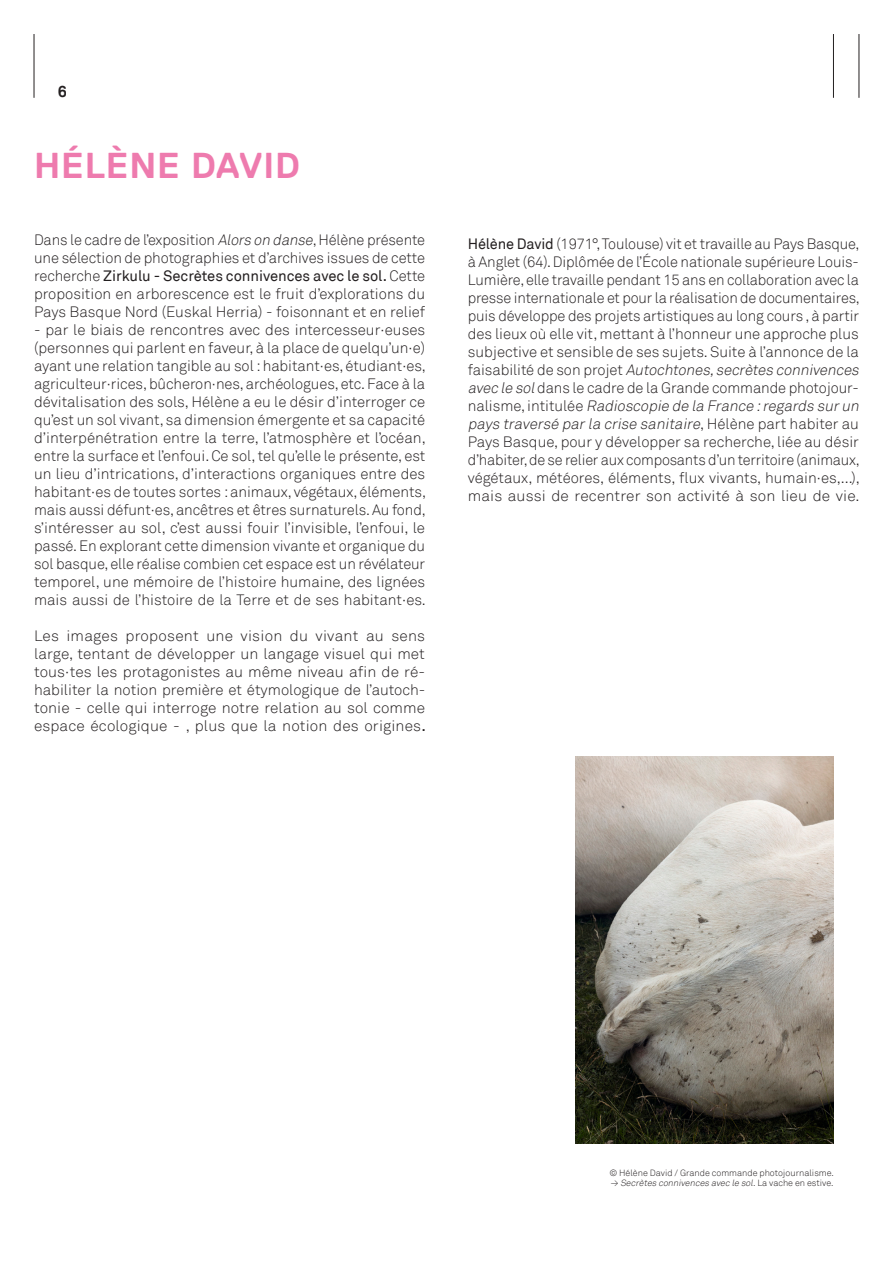
<style>
.page{position:relative;width:893px;height:1263px;background:#fff}
.page>*{position:absolute;margin:0;border:0;box-sizing:border-box;transform-origin:0 0}
.t1{font:700 36px "Replica Pro";letter-spacing:.025em;color:#ee7bae}
.t2{font:700 16.05px "Akkurat";color:#231f20}
.t3{font:300 15px/18px "Akkurat";letter-spacing:-.005em;color:#231f20;text-align:justify}
.t4{font:italic 300 9px "Akkurat";color:#231f20}
.t5{font:300 9px "Akkurat";color:#231f20}
.s1{font-style:italic}
.s2{font-weight:400}
.s3{font-style:normal}
</style>
<div class="page">
<hr style="left:34px;top:34px;width:1px;height:64px;background:#231f20">
<hr style="left:833px;top:34px;width:1px;height:64px;background:#231f20">
<hr style="left:859px;top:34px;width:1px;height:64px;background:#231f20">
<img style="left:575px;top:757px;width:258px;height:387px">
<p class="t2" style="left:57px;top:81px;width:11px">6</p>
<p class="t1" style="left:34px;top:146px;width:267px">HÉLÈNE DAVID</p>
<p class="t3" style="left:34px;top:231px;width:393px">Dans le cadre de l’exposition <span class="s1">Alors on danse</span>, Hélène présente une sélection de photographies et d’archives issues de cette recherche <span class="s2">Zirkulu - Secrètes connivences avec le sol.</span> Cette proposition en arborescence est le fruit d’explorations du Pays Basque Nord (Euskal Herria) - foisonnant et en relief</p>
<p class="t3" style="left:34px;top:321px;width:393px">- par le biais de rencontres avec des intercesseur·euses (personnes qui parlent en faveur, à la place de quelqu’un·e) ayant une relation tangible au sol : habitant·es, étudiant·es, agriculteur·rices, bûcheron·nes, archéologues, etc. Face à la dévitalisation des sols, Hélène a eu le désir d’interroger ce qu’est un sol vivant, sa dimension émergente et sa capacité d’interpénétration entre la terre, l’atmosphère et l’océan, entre la surface et l’enfoui. Ce sol, tel qu’elle le présente, est un lieu d’intrications, d’interactions organiques entre des habitant·es de toutes sortes : animaux, végétaux, éléments, mais aussi défunt·es, ancêtres et êtres surnaturels. Au fond, s’intéresser au sol, c’est aussi fouir l’invisible, l’enfoui, le passé. En explorant cette dimension vivante et organique du sol basque, elle réalise combien cet espace est un révélateur temporel, une mémoire de l’histoire humaine, des lignées mais aussi de l’histoire de la Terre et de ses habitant·es.</p>
<p class="t3" style="left:34px;top:627px;width:393px">Les images proposent une vision du vivant au sens large, tentant de développer un langage visuel qui met tous·tes les protagonistes au même niveau afin de ré&shy;habiliter la notion première et étymologique de l’autoch&shy;tonie - celle qui interroge notre relation au sol comme</p>
<p class="t3" style="left:34px;top:717px;width:393px">espace écologique - , plus que la notion des origines<span class="s2">.</span></p>
<p class="t3" style="left:468px;top:235px;width:396px;text-align:left"><span class="s2">Hélène David</span> (1971°, Toulouse) vit et travaille au Pays Basque, à Anglet (64). Diplômée de l’École nationale supérieure Louis-Lumière, elle travaille pendant 15 ans en collaboration avec la presse internationale et pour la réalisation de documentaires, puis développe des projets artistiques au long cours , à partir des lieux où elle vit, mettant à l’honneur une approche plus subjective et sensible de ses sujets. Suite à l’annonce de la fa i s a b i l i té d e s o n p roj et <span class="s1">Autochtones,secrètes connivences avec le sol</span>dans le cadre de la Grande commande photojour&shy;n a l i s m e , i n t i t u l é e <span class="s1">Radioscopie de la France :regards surun pays traversé parla crise sanitaire</span>, H é l è n e p a rt h a b i te r a u Pays Basque, pour y développer sa recherche, liée au désir d’habiter, de se relier aux composants d’un territoire (animaux, végétaux, météores, éléments, flux vivants, humain·es,...), mais aussi de recentrer son activité à son lieu de vie.</p>
<p class="t5" style="left:609px;top:1167px;width:226px">© Hélène David / Grande commande photojournalisme.</p>
<p class="t4" style="left:611px;top:1178px;width:224px"><span class="s3">≥</span> Secrètes connivences avec le sol.<span class="s3">La va c h e e n e st i ve .</span></p>
</div>
